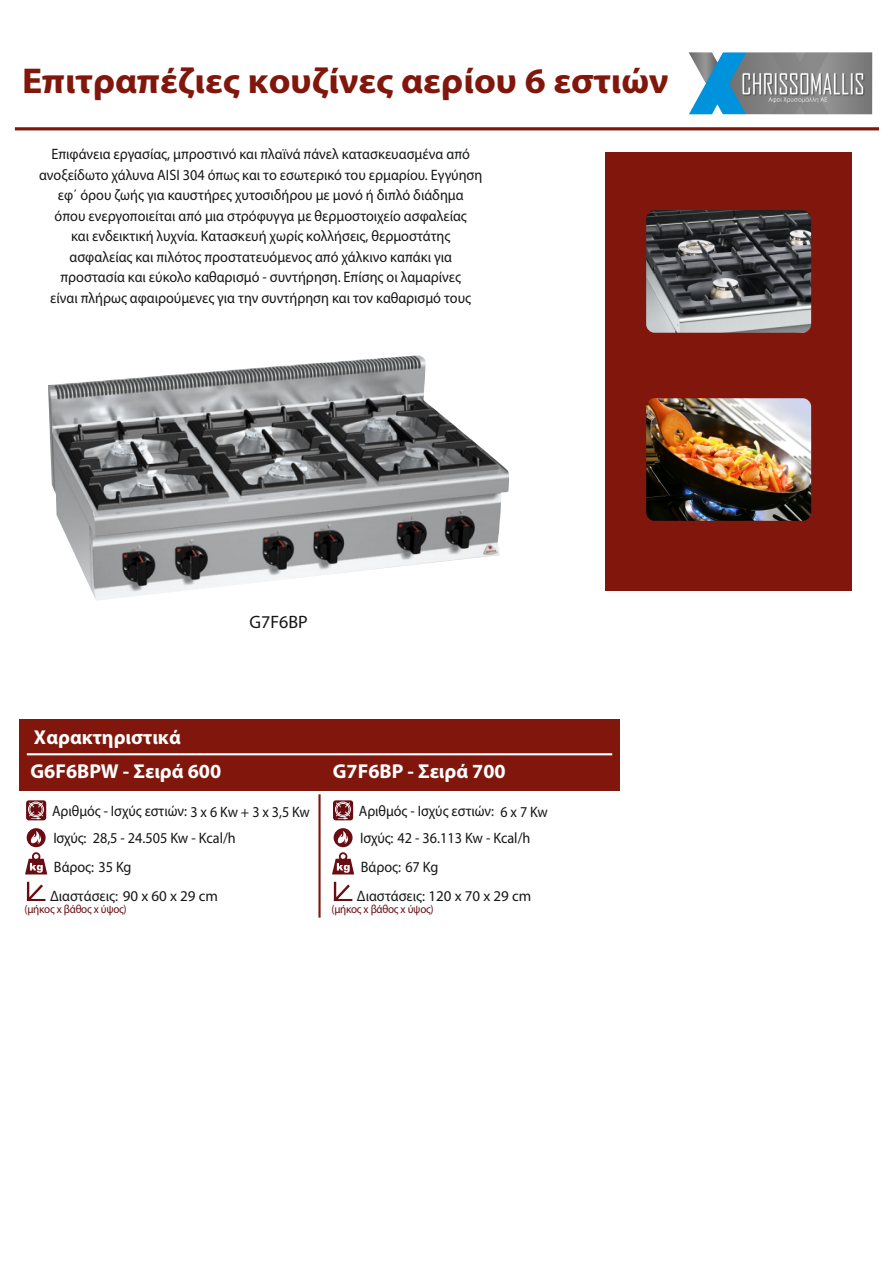
<style>
.page{position:relative;width:893px;height:1263px;background:#fff}
.page>*{position:absolute;margin:0;border:0;box-sizing:border-box;transform-origin:0 0}
.t1{font:700 36px "Myriad Pro";color:#81170c;scale:1.05 1}
.t2{font:700 20.1px "Myriad Pro";color:#fff}
.t3{font:18px "Myriad Pro";color:#151616}
.t4{font:15.15px/20.5px "Myriad Pro";color:#151616;scale:.94 1}
.t5{font:15.15px "Myriad Pro";color:#151616;scale:.93 1}
.t6{font:11.7px "Myriad Pro";letter-spacing:-.025em;color:#690d13;scale:.94 1}
.s1{font-size:15px}
</style>
<div class="page">
<div style="left:605px;top:152px;width:247px;height:439px;background:#81170c"></div>
<hr style="left:15px;top:127px;width:864px;height:3px;background:#81170c">
<div style="left:20px;top:719px;width:600px;height:72px;background:#81170c"></div>
<img style="left:645px;top:208px;width:168px;height:126px;border-radius:10px">
<div style="left:643px;top:207px;width:171px;height:129px;border:3px solid #81170c;border-radius:10px"></div>
<img style="left:688px;top:52px;width:184px;height:62px">
<img style="left:645px;top:397px;width:168px;height:125px;border-radius:10px">
<div style="left:643px;top:395px;width:171px;height:129px;border:3px solid #81170c;border-radius:10px"></div>
<svg style="left:25px;top:852px;width:22px;height:22px"></svg>
<svg style="left:27px;top:882px;width:18px;height:19px"></svg>
<div style="left:27px;top:828px;width:19px;height:19px;background:#690d13;border-radius:50%"></div>
<svg style="left:31px;top:831px;width:10px;height:13px"></svg>
<div style="left:26px;top:800px;width:20px;height:20px;background:#690d13;border-radius:3px"></div>
<div style="left:28px;top:802px;width:16px;height:15px;border:1px solid #fff;border-radius:50%"></div>
<svg style="left:29px;top:802px;width:14px;height:17px"></svg>
<hr style="left:27px;top:753px;width:585px;height:2px;background:#fff">
<hr style="left:318px;top:794px;width:3px;height:124px;background:#81170c">
<svg style="left:332px;top:852px;width:22px;height:22px"></svg>
<svg style="left:334px;top:882px;width:18px;height:19px"></svg>
<div style="left:334px;top:828px;width:19px;height:19px;background:#690d13;border-radius:50%"></div>
<svg style="left:338px;top:831px;width:10px;height:13px"></svg>
<div style="left:333px;top:800px;width:20px;height:20px;background:#690d13;border-radius:3px"></div>
<div style="left:335px;top:802px;width:16px;height:15px;border:1px solid #fff;border-radius:50%"></div>
<svg style="left:336px;top:802px;width:14px;height:17px"></svg>
<img style="left:48px;top:355px;width:461px;height:246px">
<h1 class="t1" style="left:22px;top:66px;width:617px">Επιτραπέζιες κουζίνες αερίου 6 εστιών</h1>
<p class="t4" style="left:39px;top:145px;width:473px;text-align:center">Επιφάνεια εργασίας, μπροστινό και πλαϊνά πάνελ κατασκευασμένα από ανοξείδωτο χάλυνα AISI 304 όπως και το εσωτερικό του ερμαρίου. Εγγύηση εφ΄ όρου ζωής για καυστήρες χυτοσιδήρου με μονό ή διπλό διάδημα<br>όπου ενεργοποιείται από μια στρόφυγγα με θερμοστοιχείο ασφαλείας<br>και ενδεικτική λυχνία. Κατασκευή χωρίς κολλήσεις, θερμοστάτης ασφαλείας και πιλότος προστατευόμενος από χάλκινο καπάκι για προστασία και εύκολο καθαρισμό - συντήρηση. Επίσης οι λαμαρίνες<br>είναι πλήρως αφαιρούμενες για την συντήρηση και τον καθαρισμό τους</p>
<h2 class="t2" style="left:34px;top:729px;width:148px">Χαρακτηριστικά</h2>
<p class="t3" style="left:249px;top:614px;width:60px">G7F6ΒP</p>
<h2 class="t2" style="left:31px;top:763px;width:192px">G6F6BPW - Σειρά 600</h2>
<h2 class="t2" style="left:333px;top:763px;width:174px">G7F6BP - Σειρά 700</h2>
<p class="t5" style="left:52px;top:804px;width:279px">Αριθμός - Ισχύς εστιών: 3 x 6 Kw + 3 x 3,5 Kw</p>
<p class="t4" style="left:50px;top:825px;width:199px;line-height:29px">Ισχύς: 28,5 - 24.505 Kw - Kcal/h<br>Βάρος: 35 Kg<br>Διαστάσεις: <span class="s1">90 x 60 x 29 cm</span></p>
<p class="t6" style="left:24px;top:904px;width:110px">(μήκος x βάθος x ύψος)</p>
<p class="t5" style="left:359px;top:804px;width:205px">Αριθμός - Ισχύς εστιών: 6 x 7 Kw</p>
<p class="t4" style="left:357px;top:825px;width:187px;line-height:29px">Ισχύς: 42 - 36.113 Kw - Kcal/h<br>Βάρος: 67 Kg<br>Διαστάσεις: <span class="s1">120 x 70 x 29 cm</span></p>
<p class="t6" style="left:331px;top:904px;width:110px">(μήκος x βάθος x ύψος)</p>
</div>
